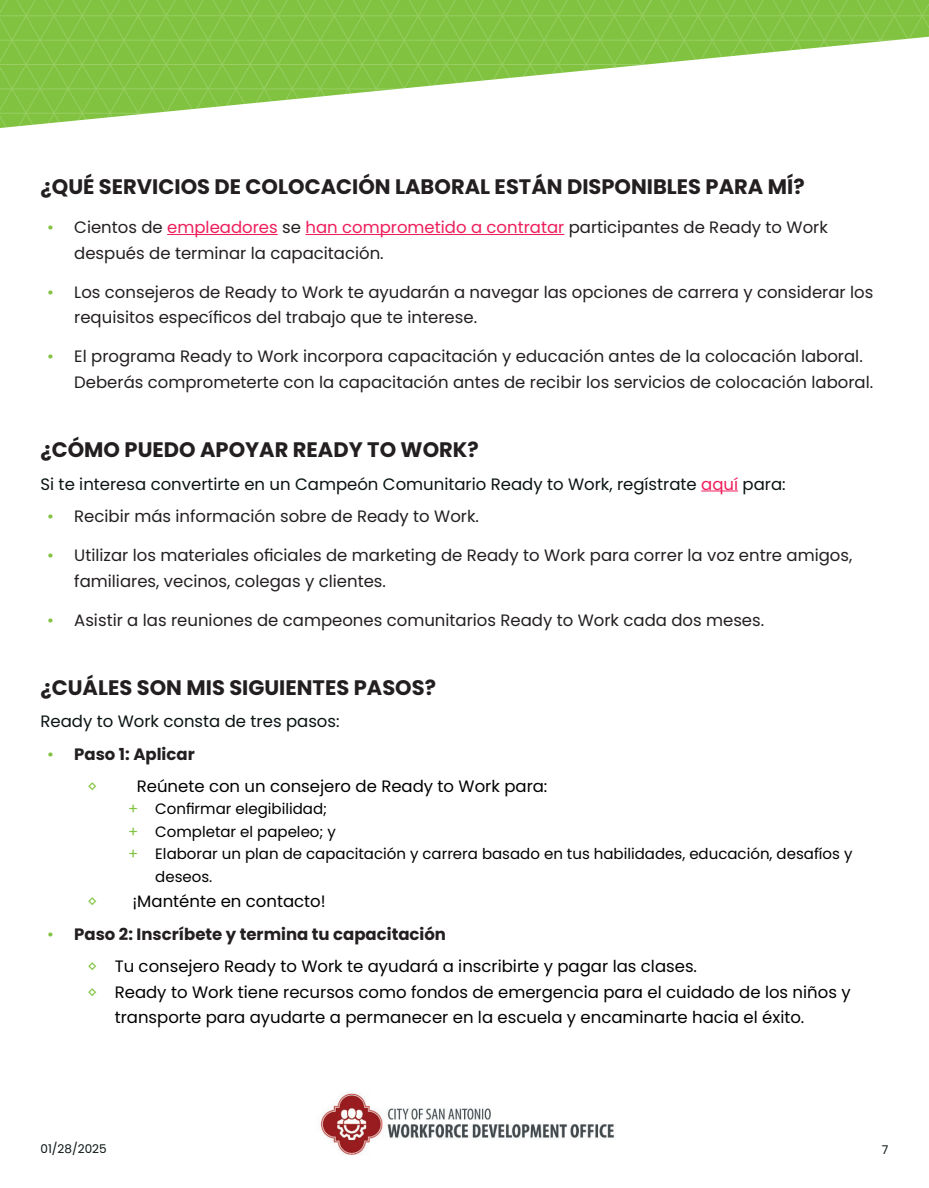
<style>
.page{position:relative;width:929px;height:1188px;background:#fff}
.page>*{position:absolute;margin:0;border:0;box-sizing:border-box;transform-origin:0 0}
.t1{font:700 21px "Poppins";color:#231f20}
.t2{font:16.5px/25.5px "Poppins";color:#231f20}
.t3{font:16.5px/32.2px "Poppins";color:#000}
.t4{font:16.5px "Poppins";color:#0a1313}
.t5{font:700 16.5px/32.2px "Poppins";color:#231f20}
.t6{font:16.5px "Poppins";color:#81c340}
.t7{font:15px "Poppins";color:#000}
.t8{font:12px "Poppins";color:#0a1313}
.s1{color:#81c340}
.s2{color:#ee1e5b}
.s3{font-weight:400;color:#81c340}
.s4{font-weight:700;color:#231f20}
</style>
<div class="page">
<svg style="left:0;top:0;width:929px;height:128px"></svg>
<img style="left:320px;top:1093px;width:295px;height:62px">
<hr style="left:167px;top:234px;width:111px;height:1px;background:#ee1e5b">
<hr style="left:305px;top:234px;width:259px;height:1px;background:#ee1e5b">
<hr style="left:701px;top:491px;width:37px;height:1px;background:#ee1e5b">
<p class="t1" style="left:40px;top:175px;width:765px">¿QUÉ SERVICIOS DE COLOCACIÓN LABORAL ESTÁN DISPONIBLES PARA MÍ?</p>
<p class="t2" style="left:74px;top:215px;width:755px;text-indent:-27px"><span class="s1">•</span> Cientos de <span class="s2">empleadores</span> se <span class="s2">han comprometido a contratar</span> participantes de Ready to Work después de terminar la capacitación.</p>
<p class="t2" style="left:74px;top:279px;width:800px;text-indent:-27px"><span class="s1">•</span> Los consejeros de Ready to Work te ayudarán a navegar las opciones de carrera y considerar los requisitos específicos del trabajo que te interese.</p>
<p class="t2" style="left:74px;top:344px;width:800px;text-indent:-27px"><span class="s1">•</span> El programa Ready to Work incorpora capacitación y educación antes de la colocación laboral.<br>Deberás comprometerte con la capacitación antes de recibir los servicios de colocación laboral.</p>
<p class="t1" style="left:40px;top:438px;width:440px">¿CÓMO PUEDO APOYAR READY TO WORK?</p>
<p class="t4" style="left:40px;top:474px;width:747px">Si te interesa convertirte en un Campeón Comunitario Ready to Work, regístrate <span class="s2">aquí</span> para:</p>
<p class="t2" style="left:47px;top:504px;width:433px"><span class="s1">•</span> Recibir más información sobre de Ready to Work.</p>
<p class="t2" style="left:74px;top:543px;width:779px;text-indent:-27px"><span class="s1">•</span> Utilizar los materiales oficiales de marketing de Ready to Work para correr la voz entre amigos, familiares, vecinos, colegas y clientes.</p>
<p class="t2" style="left:47px;top:607px;width:718px"><span class="s1">•</span> Asistir a las reuniones de campeones comunitarios Ready to Work cada dos meses.</p>
<p class="t1" style="left:40px;top:676px;width:397px">¿CUÁLES SON MIS SIGUIENTES PASOS?</p>
<p class="t4" style="left:40px;top:712px;width:301px">Ready to Work consta de tres pasos:</p>
<p class="t5" style="left:88px;top:738px;width:108px;text-indent:-40px"><span class="s3">•</span> Paso 1: Aplicar <span class="s3">◊</span></p>
<p class="t3" style="left:137px;top:770px;width:412px">Reúnete con un consejero de Ready to Work para:</p>
<p class="t7" style="left:128px;top:801px;width:200px"><span class="s1">+</span> Confirmar elegibilidad;</p>
<p class="t7" style="left:128px;top:823px;width:209px"><span class="s1">+</span> Completar el papeleo; y</p>
<p class="t7" style="left:128px;top:846px;width:726px"><span class="s1">+</span> Elaborar un plan de capacitación y carrera basado en tus habilidades, educación, desafíos y</p>
<p class="t7" style="left:155px;top:868px;width:59px">deseos.</p>
<p class="t6" style="left:88px;top:892px;width:11px">◊</p>
<p class="t3" style="left:132px;top:886px;width:195px">¡Manténte en contacto!</p>
<p class="t3" style="left:88px;top:918px;width:611px;text-indent:-40px"><span class="s1">•</span> <span class="s4">Paso 2: Inscríbete y termina tu capacitación<br></span><span class="s1">◊</span> Tu consejero Ready to Work te ayudará a inscribirte y pagar las clases.</p>
<p class="t3" style="left:115px;top:979px;width:737px;line-height:25.5px;text-indent:-27px"><span class="s1">◊</span> Ready to Work tiene recursos como fondos de emergencia para el cuidado de los niños y transporte para ayudarte a permanecer en la escuela y encaminarte hacia el éxito.</p>
<p class="t8" style="left:40px;top:1142px;width:68px">01/28/2025</p>
<p class="t8" style="left:882px;top:1143px;width:8px">7</p>
</div>
